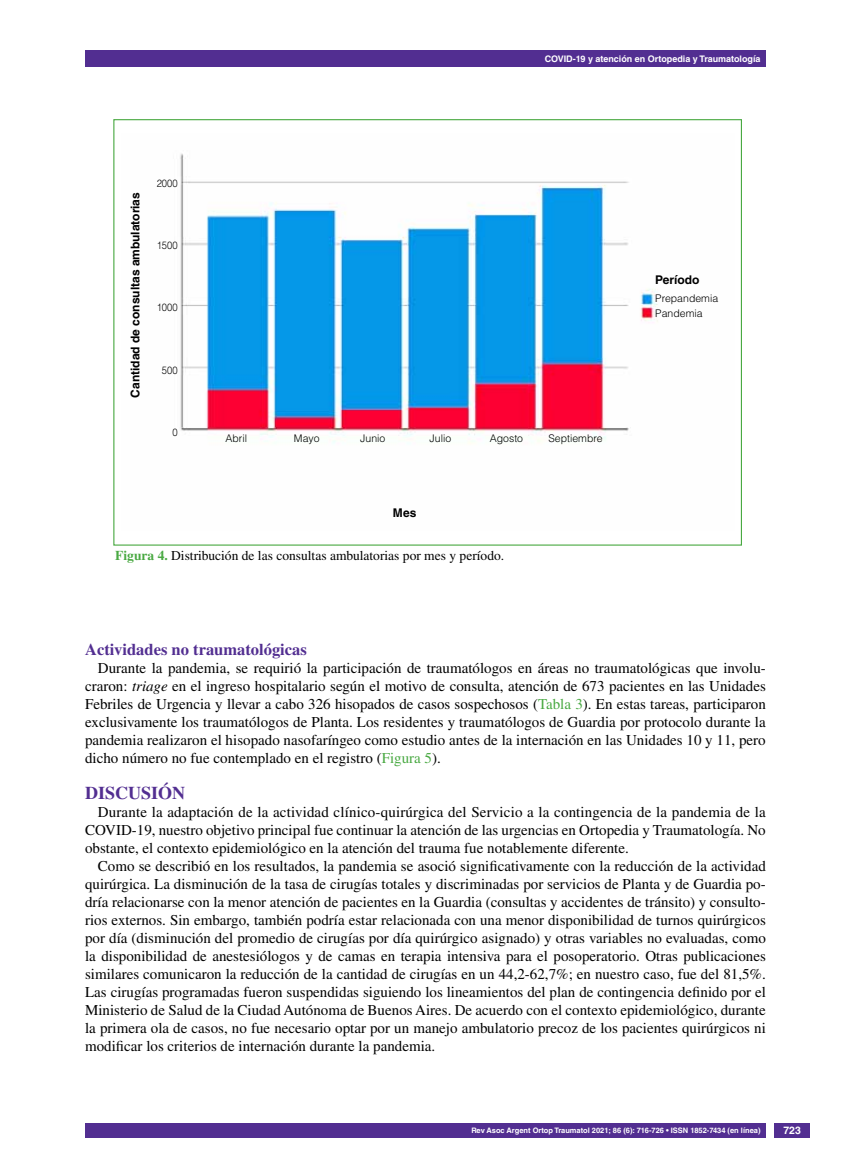
<style>
.page{position:relative;width:851px;height:1170px;background:#fff}
.page>*{position:absolute;margin:0;border:0;box-sizing:border-box;transform-origin:0 0}
.t1{font:700 18px "Times LT Std";color:#522e91}
.t2{font:700 16.5px "Times LT Std";color:#522e91}
.t3{font:15px/18px "Times LT Std";color:#000;text-align:justify}
.t4{font:13.5px "Times LT Std";color:#000}
.t5{font:700 12px "Helvetica LT Std";color:#000}
.t6{font:300 10.5px/15px "Helvetica LT Std";color:#000}
.t7{font:300 10.5px "Helvetica LT Std";color:#000;scale:.9 1}
.t8{font:700 10.5px "Helvetica LT Std";color:#fff}
.t9{font:700 9px "Helvetica LT Std";color:#fff}
.t10{font:700 7.5px "Helvetica LT Std";color:#fff}
.s1{font-weight:700;color:#49a942}
.s2{font-style:italic}
.s3{color:#49a942}
</style>
<div class="page">
<div style="left:85px;top:50px;width:680px;height:17px;background:#522e91"></div>
<div style="left:85px;top:1123px;width:680px;height:14px;background:#522e91"></div>
<div style="left:774px;top:1123px;width:35px;height:14px;background:#522e91"></div>
<img style="left:180px;top:153px;width:478px;height:291px">
<p class="t5" style="left:128px;top:398px;width:207px;rotate:-90deg">Cantidad de consultas ambulatorias</p>
<p class="t7" style="left:157px;top:176px;width:25px">2000</p>
<p class="t7" style="left:157px;top:239px;width:25px">1500</p>
<p class="t7" style="left:157px;top:301px;width:25px">1000</p>
<p class="t7" style="left:162px;top:363px;width:19px">500</p>
<p class="t7" style="left:172px;top:425px;width:7px">0</p>
<p class="t9" style="left:544px;top:53px;width:217px">COVID-19 y atención en Ortopedia y Traumatología</p>
<p class="t6" style="left:225px;top:430px;width:23px">Abril</p>
<p class="t6" style="left:294px;top:430px;width:27px">Mayo</p>
<p class="t6" style="left:360px;top:430px;width:27px">Junio</p>
<p class="t6" style="left:429px;top:430px;width:23px">Julio</p>
<p class="t6" style="left:489px;top:430px;width:35px">Agosto</p>
<p class="t6" style="left:548px;top:430px;width:56px">Septiembre</p>
<p class="t5" style="left:393px;top:506px;width:25px">Mes</p>
<p class="t5" style="left:655px;top:273px;width:46px">Período</p>
<p class="t6" style="left:655px;top:291px;width:64px">Prepandemia<br>Pandemia</p>
<p class="t4" style="left:115px;top:547px;width:390px"><span class="s1">Figura 4.</span> Distribución de las consultas ambulatorias por mes y período.</p>
<p class="t2" style="left:85px;top:639px;width:223px">Actividades no traumatológicas</p>
<p class="t3" style="left:85px;top:658px;width:682px;text-indent:13px">Durante la pandemia, se requirió la participación de traumatólogos en áreas no traumatológicas que involu&shy;craron: <span class="s2">triage</span> en el ingreso hospitalario según el motivo de consulta, atención de 673 pacientes en las Unidades Febriles de Urgencia y llevar a cabo 326 hisopados de casos sospechosos (<span class="s3">Tabla 3</span>). En estas tareas, participaron exclusivamente los traumatólogos de Planta. Los residentes y traumatólogos de Guardia por protocolo durante la pandemia realizaron el hisopado nasofaríngeo como estudio antes de la internación en las Unidades 10 y 11, pero dicho número no fue contemplado en el registro (<span class="s3">Figura 5</span>).</p>
<p class="t1" style="left:85px;top:781px;width:102px">Discusión</p>
<p class="t3" style="left:85px;top:802px;width:682px;text-indent:13px">Durante la adaptación de la actividad clínico-quirúrgica del Servicio a la contingencia de la pandemia de la COVID-19, nuestro objetivo principal fue continuar la atención de las urgencias en Ortopedia y Traumatología. No obstante, el contexto epidemiológico en la atención del trauma fue notablemente diferente.</p>
<p class="t3" style="left:85px;top:856px;width:682px;text-indent:13px">Como se describió en los resultados, la pandemia se asoció significativamente con la reducción de la actividad quirúrgica. La disminución de la tasa de cirugías totales y discriminadas por servicios de Planta y de Guardia po&shy;dría relacionarse con la menor atención de pacientes en la Guardia (consultas y accidentes de tránsito) y consulto&shy;rios externos. Sin embargo, también podría estar relacionada con una menor disponibilidad de turnos quirúrgicos por día (disminución del promedio de cirugías por día quirúrgico asignado) y otras variables no evaluadas, como la disponibilidad de anestesiólogos y de camas en terapia intensiva para el posoperatorio. Otras publicaciones similares comunicaron la reducción de la cantidad de cirugías en un 44,2-62,7%; en nuestro caso, fue del 81,5%.<br>Las cirugías programadas fueron suspendidas siguiendo los lineamientos del plan de contingencia definido por el Ministerio de Salud de la Ciudad Autónoma de Buenos Aires. De acuerdo con el contexto epidemiológico, durante la primera ola de casos, no fue necesario optar por un manejo ambulatorio precoz de los pacientes quirúrgicos ni modificar los criterios de internación durante la pandemia.</p>
<p class="t10" style="left:471px;top:1125px;width:291px">Rev Asoc Argent Ortop Traumatol 2021; 86 (6): 716-726 • ISSN 1852-7434 (en línea)</p>
<p class="t8" style="left:783px;top:1124px;width:19px">723</p>
</div>
